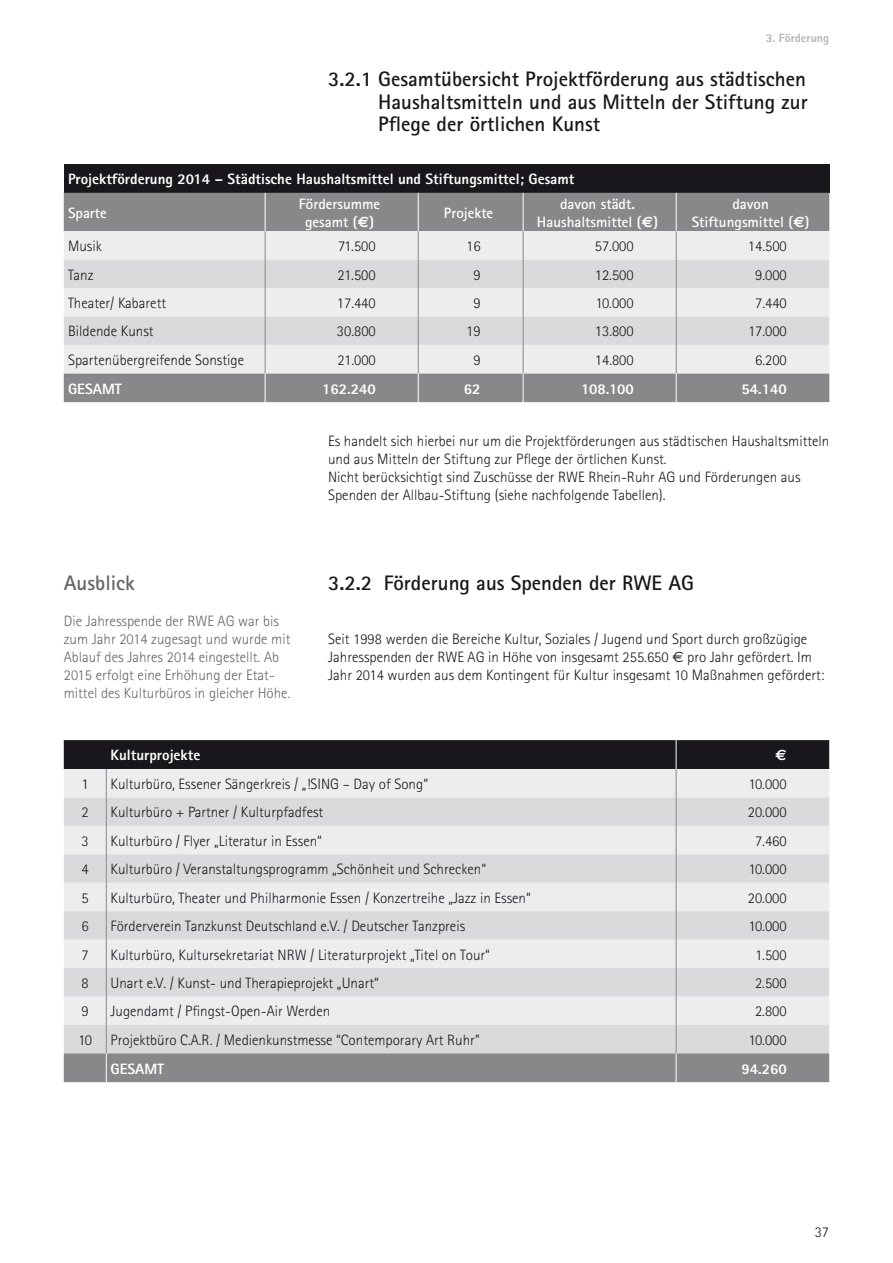
<style>
.page{position:relative;width:893px;height:1263px;background:#fff}
.page>*{position:absolute;margin:0;border:0;box-sizing:border-box;transform-origin:0 0}
.t1{font:700 21px/22.5px "Rotis Sans Serif";color:#1a171c;text-align:justify}
.t2{font:700 21px "Rotis Sans Serif";color:#646567}
.t3{font:300 15px/18px "Rotis Sans Serif";color:#1a171c}
.t4{font:300 15px/18px "Rotis Sans Serif";color:#646567}
.t5{font:800 15px "Rotis Sans Serif";color:#fff}
.t6{font:700 15px/18px "Rotis Sans Serif";color:#fff;text-align:center}
.t7{font:700 15px "Euro Sans";color:#fff}
.t8{font:800 12px "Rotis Sans Serif";color:#b1b3b4}
.s1{font-family:"Euro Sans"}
.s2{font-family:"Euro Sans";font-weight:400}
</style>
<div class="page">
<div style="left:64px;top:164px;width:765px;height:29px;background:#1a171c"></div>
<div style="left:64px;top:193px;width:765px;height:209px;background:#87888a"></div>
<div style="left:64px;top:231px;width:765px;height:142px;background:#ededee"></div>
<svg style="left:64px;top:260px;width:765px;height:85px;background:#dfe0e1"></svg>
<hr style="left:265px;top:193px;width:1px;height:38px;background:#fff">
<hr style="left:418px;top:193px;width:1px;height:38px;background:#fff">
<hr style="left:523px;top:193px;width:1px;height:38px;background:#fff">
<hr style="left:676px;top:193px;width:1px;height:38px;background:#fff">
<svg style="left:265px;top:231px;width:1px;height:171px"></svg>
<svg style="left:418px;top:231px;width:1px;height:171px"></svg>
<svg style="left:523px;top:231px;width:1px;height:171px"></svg>
<svg style="left:676px;top:231px;width:1px;height:171px"></svg>
<svg style="left:64px;top:740px;width:765px;height:342px;background:#cacacc"></svg>
<p class="t8" style="left:766px;top:31px;width:65px">3. Förderung</p>
<h1 class="t1" style="left:378px;top:67px;width:431px;text-indent:-50px">3.2.1 Gesamtübersicht Projektförderung aus städtischen Haushaltsmitteln und aus Mitteln der Stiftung zur Pflege der örtlichen Kunst</h1>
<p class="t5" style="left:68px;top:170px;width:508px">Projektförderung 2014 – Städtische Haushaltsmittel und Stiftungsmittel; Gesamt</p>
<p class="t6" style="left:68px;top:204px;width:40px">Sparte</p>
<p class="t6" style="left:299px;top:195px;width:83px">Fördersumme gesamt (<span class="s1">5</span>)</p>
<p class="t6" style="left:444px;top:204px;width:51px">Projekte</p>
<p class="t6" style="left:537px;top:195px;width:123px">davon städt.<br>Haushaltsmittel (<span class="s1">5</span>)</p>
<p class="t6" style="left:692px;top:195px;width:119px">davon<br>Stiftungsmittel (<span class="s1">5</span>)</p>
<p class="t3" style="left:68px;top:237px;width:35px">Musik</p>
<p class="t3" style="left:338px;top:237px;width:39px">71.500</p>
<p class="t3" style="left:466px;top:237px;width:16px">16</p>
<p class="t3" style="left:595px;top:237px;width:40px">57.000</p>
<p class="t3" style="left:748px;top:237px;width:40px">14.500</p>
<p class="t3" style="left:68px;top:265px;width:27px">Tanz</p>
<p class="t3" style="left:337px;top:265px;width:40px">21.500</p>
<p class="t3" style="left:473px;top:265px;width:9px">9</p>
<p class="t3" style="left:595px;top:265px;width:40px">12.500</p>
<p class="t3" style="left:755px;top:265px;width:33px">9.000</p>
<p class="t3" style="left:68px;top:294px;width:100px">Theater/ Kabarett</p>
<p class="t3" style="left:337px;top:294px;width:40px">17.440</p>
<p class="t3" style="left:473px;top:294px;width:9px">9</p>
<p class="t3" style="left:595px;top:294px;width:40px">10.000</p>
<p class="t3" style="left:755px;top:294px;width:33px">7.440</p>
<p class="t3" style="left:68px;top:322px;width:87px">Bildende Kunst</p>
<p class="t3" style="left:337px;top:322px;width:40px">30.800</p>
<p class="t3" style="left:466px;top:322px;width:16px">19</p>
<p class="t3" style="left:595px;top:322px;width:40px">13.800</p>
<p class="t3" style="left:748px;top:322px;width:40px">17.000</p>
<p class="t3" style="left:68px;top:351px;width:178px">Spartenübergreifende Sonstige</p>
<p class="t3" style="left:337px;top:351px;width:40px">21.000</p>
<p class="t3" style="left:473px;top:351px;width:9px">9</p>
<p class="t3" style="left:595px;top:351px;width:40px">14.800</p>
<p class="t3" style="left:755px;top:351px;width:33px">6.200</p>
<p class="t5" style="left:68px;top:379px;width:55px">GESAMT</p>
<p class="t5" style="left:322px;top:379px;width:55px">162.240</p>
<p class="t5" style="left:464px;top:379px;width:18px">62</p>
<p class="t5" style="left:581px;top:379px;width:54px">108.100</p>
<p class="t5" style="left:741px;top:379px;width:47px">54.140</p>
<h1 class="t2" style="left:64px;top:570px;width:73px">Ausblick</h1>
<p class="t4" style="left:64px;top:612px;width:228px">Die Jahresspende der RWE AG war bis zum Jahr 2014 zugesagt und wurde mit Ablauf des Jahres 2014 eingestellt. Ab 2015 erfolgt eine Erhöhung der Etat&shy;mittel des Kulturbüros in gleicher Höhe.</p>
<p class="t3" style="left:328px;top:432px;width:503px">Es handelt sich hierbei nur um die Projektförderungen aus städtischen Haushaltsmitteln und aus Mitteln der Stiftung zur Pflege der örtlichen Kunst.<br>Nicht berücksichtigt sind Zuschüsse der RWE Rhein-Ruhr AG und Förderungen aus Spenden der Allbau-Stiftung (siehe nachfolgende Tabellen).</p>
<h1 class="t1" style="left:328px;top:571px;width:367px">3.2.2 Förderung aus Spenden der RWE AG</h1>
<p class="t3" style="left:328px;top:630px;width:498px">Seit 1998 werden die Bereiche Kultur, Soziales / Jugend und Sport durch großzügige<br>Jahresspenden der RWE AG in Höhe von insgesamt 255.650 <span class="s2">5</span> pro Jahr gefördert. Im<br>Jahr 2014 wurden aus dem Kontingent für Kultur insgesamt 10 Maßnahmen gefördert:</p>
<p class="t5" style="left:111px;top:746px;width:91px">Kulturprojekte</p>
<p class="t7" style="left:775px;top:746px;width:13px">5</p>
<p class="t3" style="left:81px;top:775px;width:9px">1</p>
<p class="t3" style="left:111px;top:775px;width:319px">Kulturbüro, Essener Sängerkreis / „!SING – Day of Song“</p>
<p class="t3" style="left:748px;top:775px;width:40px">10.000</p>
<p class="t3" style="left:81px;top:803px;width:9px">2</p>
<p class="t3" style="left:111px;top:803px;width:214px">Kulturbüro + Partner / Kulturpfadfest</p>
<p class="t3" style="left:748px;top:803px;width:40px">20.000</p>
<p class="t3" style="left:81px;top:832px;width:9px">3</p>
<p class="t3" style="left:111px;top:832px;width:213px">Kulturbüro / Flyer „Literatur in Essen“</p>
<p class="t3" style="left:755px;top:832px;width:33px">7.460</p>
<p class="t3" style="left:81px;top:860px;width:9px">4</p>
<p class="t3" style="left:111px;top:860px;width:377px">Kulturbüro / Veranstaltungsprogramm „Schönheit und Schrecken“</p>
<p class="t3" style="left:748px;top:860px;width:40px">10.000</p>
<p class="t3" style="left:81px;top:889px;width:9px">5</p>
<p class="t3" style="left:111px;top:889px;width:422px">Kulturbüro, Theater und Philharmonie Essen / Konzertreihe „Jazz in Essen“</p>
<p class="t3" style="left:748px;top:889px;width:40px">20.000</p>
<p class="t3" style="left:81px;top:917px;width:9px">6</p>
<p class="t3" style="left:111px;top:917px;width:356px">Förderverein Tanzkunst Deutschland e.V. / Deutscher Tanzpreis</p>
<p class="t3" style="left:748px;top:917px;width:40px">10.000</p>
<p class="t3" style="left:81px;top:945px;width:9px">7</p>
<p class="t3" style="left:111px;top:945px;width:381px">Kulturbüro, Kultursekretariat NRW / Literaturprojekt „Titel on Tour“</p>
<p class="t3" style="left:755px;top:945px;width:33px">1.500</p>
<p class="t3" style="left:81px;top:974px;width:9px">8</p>
<p class="t3" style="left:111px;top:974px;width:270px">Unart e.V. / Kunst- und Therapieprojekt „Unart“</p>
<p class="t3" style="left:755px;top:974px;width:33px">2.500</p>
<p class="t3" style="left:81px;top:1002px;width:9px">9</p>
<p class="t3" style="left:111px;top:1002px;width:221px">Jugendamt / Pfingst-Open-Air Werden</p>
<p class="t3" style="left:755px;top:1002px;width:33px">2.800</p>
<p class="t3" style="left:78px;top:1031px;width:403px">10 Projektbüro C.A.R. / Medienkunstmesse “Contemporary Art Ruhr”</p>
<p class="t3" style="left:748px;top:1031px;width:40px">10.000</p>
<p class="t5" style="left:111px;top:1059px;width:19px">Gesamt</p>
<p class="t5" style="left:741px;top:1059px;width:47px">94.260</p>
<p class="t3" style="left:815px;top:1223px;width:16px">37</p>
</div>
